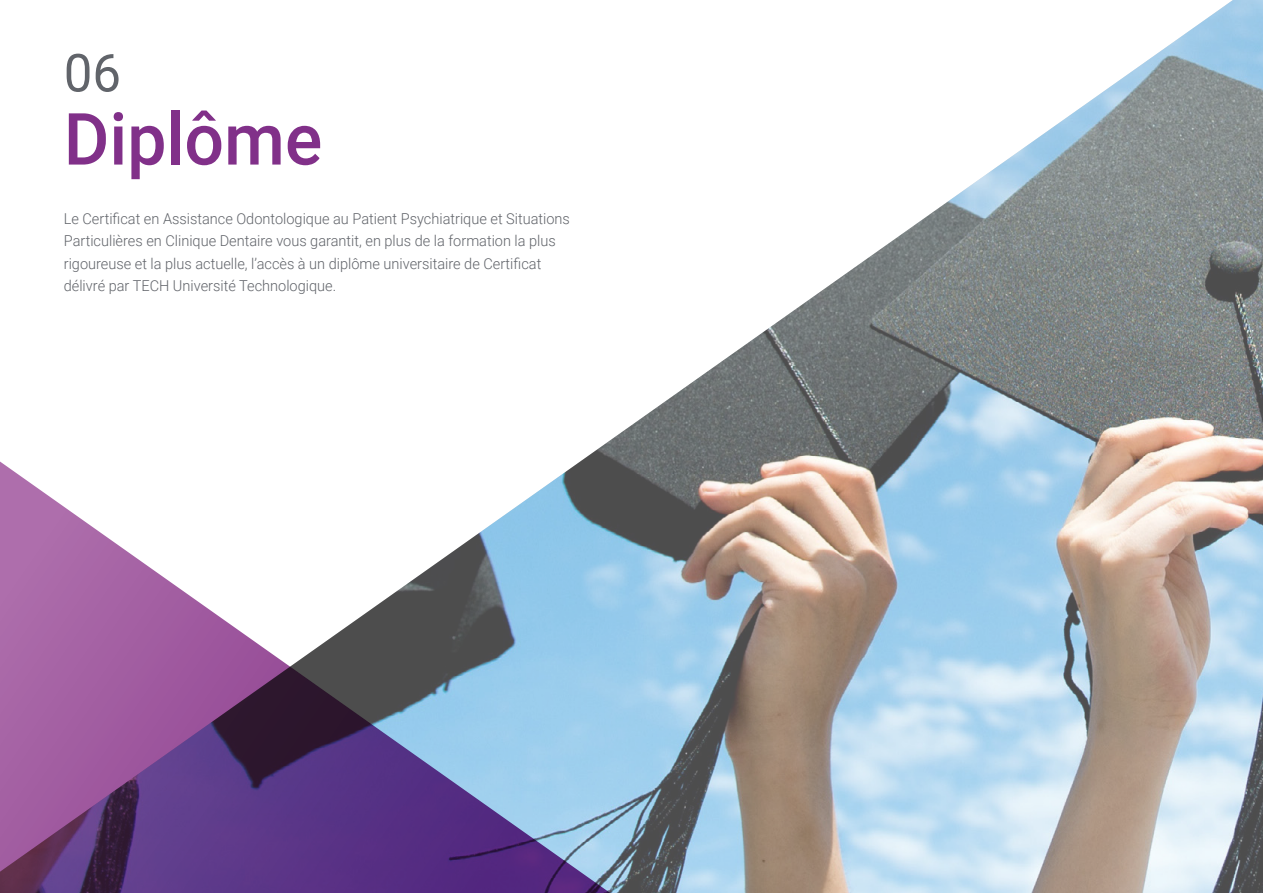
<style>
.page{position:relative;width:1263px;height:893px;background:#fff}
.page>*{position:absolute;margin:0;border:0;box-sizing:border-box;transform-origin:0 0}
.t1{font:500 72px "Roboto";color:#813089}
.t2{font:52.5px "Roboto";color:#61646a}
.t3{font:300 15px/22.5px "Roboto";color:#61646a}
</style>
<div class="page">
<img style="left:602px;top:0;width:661px;height:893px">
<svg style="left:0;top:446px;width:640px;height:447px"></svg>
<h2 class="t2" style="left:64px;top:36px;width:59px">06</h2>
<h1 class="t1" style="left:64px;top:89px;width:260px">Diplôme</h1>
<p class="t3" style="left:64px;top:207px;width:508px">Le Certificat en Assistance Odontologique au Patient Psychiatrique et Situations Particulières en Clinique Dentaire vous garantit, en plus de la formation la plus rigoureuse et la plus actuelle, l’accès à un diplôme universitaire de Certificat délivré par TECH Université Technologique.</p>
</div>
